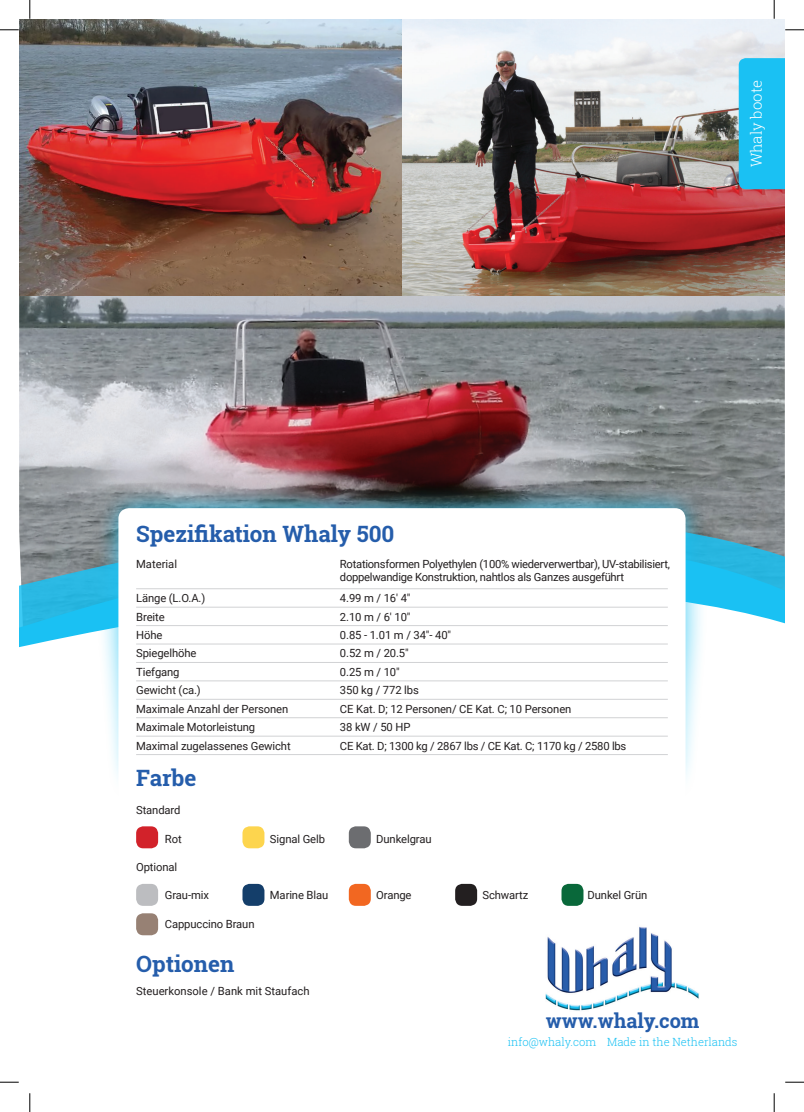
<style>
.page{position:relative;width:804px;height:1112px;background:#fff}
.page>*{position:absolute;margin:0;border:0;box-sizing:border-box;transform-origin:0 0}
.t1{font:700 22.5px "Roboto Slab";color:#255dab}
.t2{font:700 20px "Roboto Slab";color:#255dab}
.t3{font:300 15px "Roboto Slab";color:#fff}
.t4{font:11.25px/13.5px "Roboto";letter-spacing:-.01em;color:#231f20}
.t5{font:300 11.25px "Roboto Slab";color:#1ac1f3}
</style>
<div class="page">
<img style="left:19px;top:19px;width:766px;height:414px">
<svg style="left:19px;top:433px;width:766px;height:93px"></svg>
<svg style="left:19px;top:526px;width:766px;height:122px"></svg>
<svg style="left:97px;top:487px;width:609px;height:289px"></svg>
<svg style="left:118px;top:508px;width:567px;height:428px"></svg>
<hr style="left:136px;top:589px;width:532px;height:1px;background:#d1d2d4">
<hr style="left:136px;top:607px;width:532px;height:1px;background:#d1d2d4">
<hr style="left:136px;top:625px;width:532px;height:1px;background:#d1d2d4">
<hr style="left:136px;top:644px;width:532px;height:1px;background:#d1d2d4">
<hr style="left:136px;top:662px;width:532px;height:1px;background:#d1d2d4">
<hr style="left:136px;top:681px;width:532px;height:1px;background:#d1d2d4">
<hr style="left:136px;top:699px;width:532px;height:1px;background:#d1d2d4">
<hr style="left:136px;top:717px;width:532px;height:1px;background:#d1d2d4">
<hr style="left:136px;top:736px;width:532px;height:1px;background:#d1d2d4">
<hr style="left:136px;top:754px;width:532px;height:1px;background:#d1d2d4">
<div style="left:136px;top:826px;width:22px;height:22px;background:#d2222a;border-radius:7px"></div>
<div style="left:136px;top:884px;width:22px;height:22px;background:#bcbdc0;border-radius:7px"></div>
<div style="left:136px;top:913px;width:22px;height:22px;background:#978174;border-radius:7px"></div>
<div style="left:242px;top:826px;width:22px;height:22px;background:#fdd54e;border-radius:7px"></div>
<div style="left:242px;top:884px;width:22px;height:22px;background:#143e6a;border-radius:7px"></div>
<div style="left:349px;top:826px;width:22px;height:22px;background:#6c6d70;border-radius:7px"></div>
<div style="left:349px;top:884px;width:22px;height:22px;background:#f26721;border-radius:7px"></div>
<div style="left:455px;top:884px;width:22px;height:22px;background:#231f20;border-radius:7px"></div>
<div style="left:561px;top:884px;width:22px;height:22px;background:#09683a;border-radius:7px"></div>
<div style="left:738px;top:58px;width:47px;height:131px;background:#1ac1f3"></div>
<img style="left:545px;top:920px;width:154px;height:91px">
<svg style="left:0;top:29px;width:19px;height:2px"></svg>
<svg style="left:785px;top:29px;width:19px;height:2px"></svg>
<svg style="left:0;top:1081px;width:19px;height:2px"></svg>
<svg style="left:785px;top:1081px;width:19px;height:2px"></svg>
<svg style="left:29px;top:0;width:2px;height:19px"></svg>
<svg style="left:29px;top:1093px;width:2px;height:19px"></svg>
<svg style="left:773px;top:0;width:2px;height:19px"></svg>
<svg style="left:773px;top:1093px;width:2px;height:19px"></svg>
<h3 class="t3" style="left:746px;top:167px;width:89px;rotate:-90deg">Whaly boote</h3>
<h1 class="t1" style="left:136px;top:518px;width:260px">Spezifikation Whaly 500</h1>
<p class="t4" style="left:136px;top:557px;width:42px">Material</p>
<p class="t4" style="left:340px;top:557px;width:331px">Rotationsformen Polyethylen (100% wiederverwertbar), UV-stabilisiert, doppelwandige Konstruktion, nahtlos als Ganzes ausgeführt</p>
<p class="t4" style="left:136px;top:591px;width:71px">Länge (L.O.A.)</p>
<p class="t4" style="left:340px;top:591px;width:72px">4.99 m / 16' 4"</p>
<p class="t4" style="left:136px;top:609px;width:30px">Breite</p>
<p class="t4" style="left:340px;top:609px;width:72px">2.10 m / 6' 10"</p>
<p class="t4" style="left:136px;top:628px;width:28px">Höhe</p>
<p class="t4" style="left:340px;top:628px;width:113px">0.85 - 1.01 m / 34"- 40"</p>
<p class="t4" style="left:136px;top:646px;width:62px">Spiegelhöhe</p>
<p class="t4" style="left:340px;top:646px;width:70px">0.52 m / 20.5"</p>
<p class="t4" style="left:136px;top:665px;width:45px">Tiefgang</p>
<p class="t4" style="left:340px;top:665px;width:61px">0.25 m / 10"</p>
<p class="t4" style="left:136px;top:683px;width:66px">Gewicht (ca.)</p>
<p class="t4" style="left:340px;top:683px;width:80px">350 kg / 772 lbs</p>
<p class="t4" style="left:136px;top:702px;width:154px">Maximale Anzahl der Personen</p>
<p class="t4" style="left:340px;top:702px;width:233px">CE Kat. D; 12 Personen/ CE Kat. C; 10 Personen</p>
<p class="t4" style="left:136px;top:720px;width:121px">Maximale Motorleistung</p>
<p class="t4" style="left:340px;top:720px;width:72px">38 kW / 50 HP</p>
<p class="t4" style="left:136px;top:738px;width:156px">Maximal zugelassenes Gewicht</p>
<p class="t4" style="left:340px;top:738px;width:288px">CE Kat. D; 1300 kg / 2867 lbs / CE Kat. C; 1170 kg / 2580 lbs</p>
<h1 class="t1" style="left:136px;top:762px;width:62px">Farbe</h1>
<p class="t4" style="left:136px;top:803px;width:46px">Standard</p>
<p class="t4" style="left:165px;top:831px;width:18px">Rot</p>
<p class="t4" style="left:270px;top:831px;width:57px">Signal Gelb</p>
<p class="t4" style="left:376px;top:831px;width:57px">Dunkelgrau</p>
<p class="t4" style="left:136px;top:860px;width:43px">Optional</p>
<p class="t4" style="left:165px;top:888px;width:46px">Grau-mix</p>
<p class="t4" style="left:270px;top:888px;width:60px">Marine Blau</p>
<p class="t4" style="left:376px;top:888px;width:37px">Orange</p>
<p class="t4" style="left:482px;top:888px;width:47px">Schwartz</p>
<p class="t4" style="left:587px;top:888px;width:61px">Dunkel Grün</p>
<p class="t4" style="left:165px;top:916px;width:91px">Cappuccino Braun</p>
<h1 class="t1" style="left:136px;top:948px;width:100px">Optionen</h1>
<p class="t4" style="left:136px;top:984px;width:175px">Steuerkonsole / Bank mit Staufach</p>
<h2 class="t2" style="left:546px;top:1007px;width:155px">www.whaly.com</h2>
<p class="t5" style="left:508px;top:1035px;width:231px">info@whaly.com Made in the Netherlands</p>
</div>
